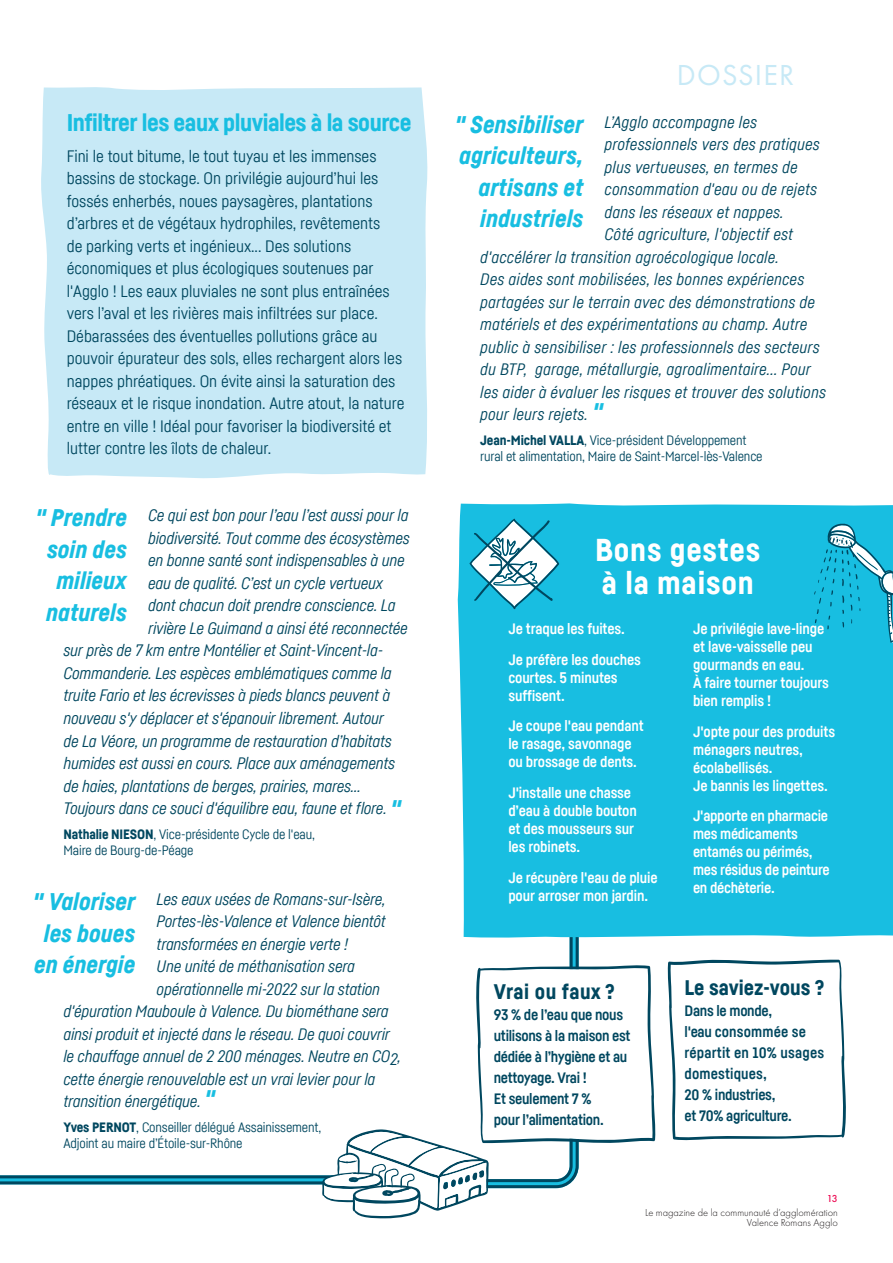
<style>
.page{position:relative;width:893px;height:1263px;background:#fff}
.page>*{position:absolute;margin:0;border:0;box-sizing:border-box;transform-origin:0 0}
.t1{font:900 31.5px/33px "Fabrikat W00";letter-spacing:.025em;color:#fff}
.t2{font:30px "Futura PT";letter-spacing:.04em;color:#c7e9f6}
.t3{font:italic 900 24px/31.5px "Fabrikat W00";color:#18bee1;text-align:right}
.t4{font:900 24px "Fabrikat W00";letter-spacing:-.02em;color:#18bee1}
.t5{font:900 21px "Fabrikat W00";color:#00475f}
.t6{font:italic 16.5px "Fabrikat W00";letter-spacing:-.01em;color:#00475f}
.t7{font:16.5px/22.5px "Fabrikat W00";color:#00475f}
.t8{font:italic 16.5px "Fabrikat W00";letter-spacing:.01em;color:#00475f}
.t9{font:700 15px/18px "Fabrikat W00";letter-spacing:-.01em;color:#fff}
.t10{font:700 15px/21px "Fabrikat W00";letter-spacing:-.02em;color:#00475f}
.t11{font:700 15px/21px "Fabrikat W00";color:#00475f}
.t12{font:13.5px/16.2px "Fabrikat W00";letter-spacing:-.01em;color:#00475f}
.t13{font:300 10.5px/10.5px "Futura PT";color:#231f20;text-align:right}
.t14{font:500 10.5px "Futura PT";color:#ed1157}
.s1{font-weight:900;font-size:24px;color:#18bee1}
.s2{font-weight:900}
</style>
<div class="page">
<div style="left:458px;top:503px;width:435px;height:434px;background:#18bee1"></div>
<svg style="left:814px;top:523px;width:79px;height:120px;background:#2ab9d8"></svg>
<svg style="left:469px;top:518px;width:90px;height:92px"></svg>
<svg style="left:0;top:1178px;width:322px;height:3px"></svg>
<hr style="left:0;top:1175px;width:426px;height:3px;background:#00475f">
<hr style="left:0;top:1181px;width:426px;height:3px;background:#00475f">
<div style="left:41px;top:87px;width:387px;height:392px;background:#c7e9f6"></div>
<svg style="left:667px;top:959px;width:179px;height:182px"></svg>
<svg style="left:322px;top:914px;width:334px;height:304px"></svg>
<h3 class="t4" style="left:67px;top:107px;width:346px">Infiltrer les eaux pluviales à la source</h3>
<p class="t7" style="left:67px;top:144px;width:339px">Fini le tout bitume, le tout tuyau et les immenses bassins de stockage. On privilégie aujourd’hui les fossés enherbés, noues paysagères, plantations d’arbres et de végétaux hydrophiles, revêtements<br>de parking verts et ingénieux... Des solutions économiques et plus écologiques soutenues par l'Agglo ! Les eaux pluviales ne sont plus entraînées vers l’aval et les rivières mais infiltrées sur place.<br>Débarassées des éventuelles pollutions grâce au pouvoir épurateur des sols, elles rechargent alors les nappes phréatiques. On évite ainsi la saturation des réseaux et le risque inondation. Autre atout, la nature entre en ville ! Idéal pour favoriser la biodiversité et lutter contre les îlots de chaleur.</p>
<h3 class="t3" style="left:35px;top:502px;width:93px">" Prendre soin des milieux naturels</h3>
<p class="t6" style="left:148px;top:506px;width:262px">Ce qui est bon pour l’eau l’est aussi pour la</p>
<p class="t6" style="left:148px;top:528px;width:263px">biodiversité. Tout comme des écosystèmes</p>
<p class="t6" style="left:148px;top:551px;width:258px">en bonne santé sont indispensables à une</p>
<p class="t6" style="left:148px;top:573px;width:236px">eau de qualité. C’est un cycle vertueux</p>
<p class="t6" style="left:148px;top:596px;width:249px">dont chacun doit prendre conscience. La</p>
<p class="t6" style="left:148px;top:618px;width:261px">rivière Le Guimand a ainsi été reconnectée</p>
<p class="t6" style="left:63px;top:641px;width:321px">sur près de 7 km entre Montélier et Saint-Vincent-la-</p>
<p class="t6" style="left:63px;top:663px;width:330px">Commanderie. Les espèces emblématiques comme la</p>
<p class="t6" style="left:63px;top:686px;width:328px">truite Fario et les écrevisses à pieds blancs peuvent à</p>
<p class="t6" style="left:63px;top:708px;width:322px">nouveau s'y déplacer et s'épanouir librement. Autour</p>
<p class="t6" style="left:63px;top:731px;width:330px">de La Véore, un programme de restauration d’habitats</p>
<p class="t6" style="left:63px;top:753px;width:333px">humides est aussi en cours. Place aux aménagements</p>
<p class="t6" style="left:63px;top:776px;width:299px">de haies, plantations de berges, prairies, mares...</p>
<p class="t6" style="left:63px;top:798px;width:339px">Toujours dans ce souci d'équilibre eau, faune et flore. <span class="s1">"</span></p>
<p class="t12" style="left:63px;top:825px;width:253px"><span class="s2">Nathalie NIESON</span>, Vice-présidente Cycle de l'eau,<br>Maire de Bourg-de-Péage</p>
<p class="t6" style="left:157px;top:889px;width:231px">Les eaux usées de Romans-sur-Isère,</p>
<p class="t6" style="left:157px;top:911px;width:231px">Portes-lès-Valence et Valence bientôt</p>
<p class="t6" style="left:157px;top:934px;width:193px">transformées en énergie verte !</p>
<p class="t6" style="left:157px;top:956px;width:200px">Une unité de méthanisation sera</p>
<p class="t6" style="left:157px;top:979px;width:225px">opérationnelle mi-2022 sur la station</p>
<p class="t6" style="left:63px;top:1001px;width:327px">d'épuration Mauboule à Valence. Du biométhane sera</p>
<p class="t6" style="left:63px;top:1024px;width:328px">ainsi produit et injecté dans le réseau. De quoi couvrir</p>
<p class="t6" style="left:63px;top:1046px;width:339px">le chauffage annuel de 2 200 ménages. Neutre en CO2,</p>
<p class="t6" style="left:63px;top:1069px;width:313px">cette énergie renouvelable est un vrai levier pour la</p>
<p class="t6" style="left:63px;top:1091px;width:153px">transition énergétique. <span class="s1">"</span></p>
<p class="t12" style="left:63px;top:1118px;width:259px"><span class="s2">Yves PERNOT</span>, Conseiller délégué Assainissement,<br>Adjoint au maire d’Étoile-sur-Rhône</p>
<h3 class="t3" style="left:33px;top:885px;width:104px;text-align:center">" Valoriser les boues en énergie</h3>
<h2 class="t2" style="left:677px;top:57px;width:119px">DOSSIER</h2>
<h3 class="t3" style="left:454px;top:108px;width:130px">" Sensibiliser agriculteurs, artisans et industriels</h3>
<p class="t8" style="left:605px;top:112px;width:154px">L’Agglo accompagne les</p>
<p class="t8" style="left:605px;top:134px;width:217px">professionnels vers des pratiques</p>
<p class="t8" style="left:605px;top:157px;width:195px">plus vertueuses, en termes de</p>
<p class="t8" style="left:605px;top:179px;width:214px">consommation d'eau ou de rejets</p>
<p class="t8" style="left:605px;top:202px;width:181px">dans les réseaux et nappes.</p>
<p class="t8" style="left:605px;top:224px;width:190px">Côté agriculture, l'objectif est</p>
<p class="t8" style="left:480px;top:247px;width:300px">d'accélérer la transition agroécologique locale.</p>
<p class="t8" style="left:480px;top:269px;width:326px">Des aides sont mobilisées, les bonnes expériences</p>
<p class="t8" style="left:480px;top:292px;width:336px">partagées sur le terrain avec des démonstrations de</p>
<p class="t8" style="left:480px;top:314px;width:329px">matériels et des expérimentations au champ. Autre</p>
<p class="t8" style="left:480px;top:337px;width:341px">public à sensibiliser : les professionnels des secteurs</p>
<p class="t8" style="left:480px;top:359px;width:332px">du BTP, garage, métallurgie, agroalimentaire... Pour</p>
<p class="t8" style="left:480px;top:382px;width:347px">les aider à évaluer les risques et trouver des solutions</p>
<p class="t8" style="left:480px;top:404px;width:124px">pour leurs rejets. <span class="s1">"</span></p>
<p class="t12" style="left:480px;top:432px;width:284px"><span class="s2">Jean-Michel VALLA</span>, Vice-président Développement rural et alimentation, Maire de Saint-Marcel-lès-Valence</p>
<h1 class="t1" style="left:595px;top:532px;width:167px">Bons gestes à la maison</h1>
<p class="t9" style="left:508px;top:613px;width:134px;line-height:30.8px">Je traque les fuites.<br>Je préfère les douches</p>
<p class="t9" style="left:508px;top:668px;width:111px">courtes. 5 minutes suffisent.</p>
<p class="t9" style="left:508px;top:717px;width:137px">Je coupe l'eau pendant le rasage, savonnage ou brossage de dents.</p>
<p class="t9" style="left:508px;top:783px;width:130px">J'installe une chasse d’eau à double bouton et des mousseurs sur les robinets.</p>
<p class="t9" style="left:508px;top:868px;width:151px">Je récupère l'eau de pluie pour arroser mon jardin.</p>
<p class="t9" style="left:693px;top:619px;width:137px">Je privilégie lave-linge et lave-vaisselle peu gourmands en eau.<br>À faire tourner toujours bien remplis !</p>
<p class="t9" style="left:693px;top:722px;width:144px">J'opte pour des produits ménagers neutres, écolabellisés.<br>Je bannis les lingettes.</p>
<p class="t9" style="left:693px;top:807px;width:138px">J'apporte en pharmacie mes médicaments entamés ou périmés, mes résidus de peinture en déchèterie.</p>
<p class="t5" style="left:494px;top:978px;width:123px">Vrai ou faux ?</p>
<p class="t10" style="left:494px;top:1003px;width:138px">93 % de l’eau que nous utilisons à la maison est dédiée à l’hygiène et au nettoyage. Vrai !<br>Et seulement 7 %<br>pour l’alimentation.</p>
<p class="t5" style="left:685px;top:974px;width:142px">Le saviez-vous ?</p>
<p class="t11" style="left:685px;top:999px;width:141px">Dans le monde,<br>l'eau consommée se répartit en 10% usages domestiques,<br>20 % industries,<br>et 70% agriculture.</p>
<p class="t14" style="left:827px;top:1192px;width:12px">13</p>
<p class="t13" style="left:645px;top:1207px;width:194px">Le magazine de la communauté d’agglomération<br>Valence Romans Agglo</p>
</div>
